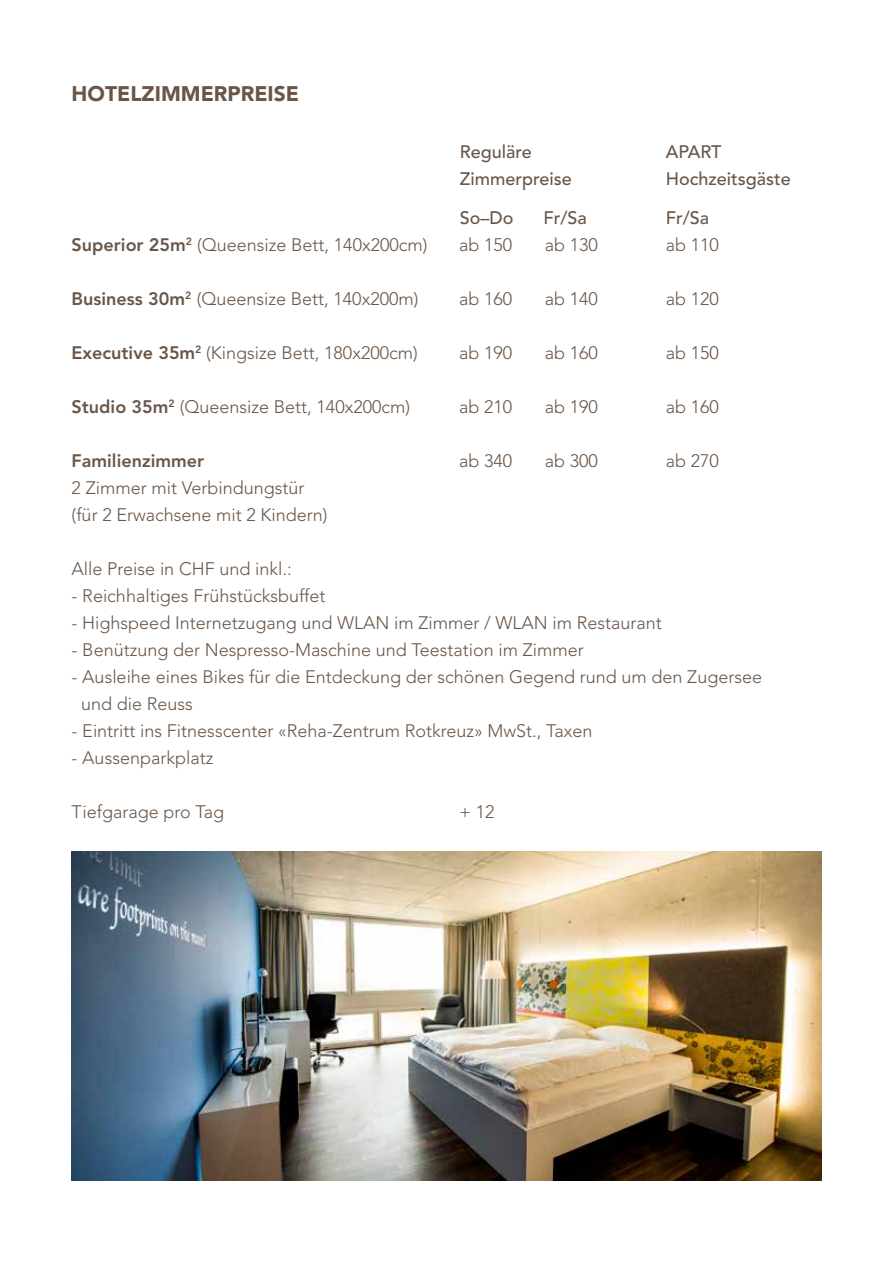
<style>
.page{position:relative;width:893px;height:1263px;background:#fff}
.page>*{position:absolute;margin:0;border:0;box-sizing:border-box;transform-origin:0 0}
.t1{font:900 21px "Avenir";color:#695648}
.t2{font:300 18px/27px "Avenir";color:#695648}
.t3{font:500 18px "Avenir";color:#695648}
.t4{font:800 18px "Avenir";color:#695648}
.s1{font-weight:800}
</style>
<div class="page">
<img style="left:72px;top:851px;width:749px;height:329px">
<p class="t1" style="left:72px;top:81px;width:229px">HOTELZIMMERPREISE</p>
<p class="t3" style="left:460px;top:141px;width:74px">Reguläre</p>
<p class="t3" style="left:666px;top:141px;width:57px">APART</p>
<p class="t3" style="left:460px;top:168px;width:113px">Zimmerpreise</p>
<p class="t3" style="left:666px;top:168px;width:127px">Hochzeitsgäste</p>
<p class="t3" style="left:460px;top:207px;width:55px">So–Do</p>
<p class="t3" style="left:543px;top:207px;width:45px">Fr/Sa</p>
<p class="t3" style="left:666px;top:207px;width:45px">Fr/Sa</p>
<p class="t2" style="left:72px;top:231px;width:357px"><span class="s1">Superior 25m</span><sup>2</sup> (Queensize Bett, 140x200cm)</p>
<p class="t2" style="left:459px;top:231px;width:55px">ab 150</p>
<p class="t2" style="left:545px;top:231px;width:55px">ab 130</p>
<p class="t2" style="left:666px;top:231px;width:55px">ab 110</p>
<p class="t2" style="left:72px;top:285px;width:348px"><span class="s1">Business 30m</span><sup>2</sup> (Queensize Bett, 140x200m)</p>
<p class="t2" style="left:459px;top:285px;width:55px">ab 160</p>
<p class="t2" style="left:545px;top:285px;width:55px">ab 140</p>
<p class="t2" style="left:666px;top:285px;width:55px">ab 120</p>
<p class="t2" style="left:72px;top:339px;width:348px"><span class="s1">Executive 35m</span><sup>2</sup> (Kingsize Bett, 180x200cm)</p>
<p class="t2" style="left:459px;top:339px;width:55px">ab 190</p>
<p class="t2" style="left:545px;top:339px;width:55px">ab 160</p>
<p class="t2" style="left:666px;top:339px;width:55px">ab 150</p>
<p class="t2" style="left:72px;top:393px;width:340px"><span class="s1">Studio 35m</span><sup>2</sup> (Queensize Bett, 140x200cm)</p>
<p class="t2" style="left:459px;top:393px;width:55px">ab 210</p>
<p class="t2" style="left:545px;top:393px;width:55px">ab 190</p>
<p class="t2" style="left:666px;top:393px;width:55px">ab 160</p>
<p class="t4" style="left:72px;top:450px;width:134px">Familienzimmer</p>
<p class="t2" style="left:459px;top:447px;width:55px">ab 340</p>
<p class="t2" style="left:545px;top:447px;width:55px">ab 300</p>
<p class="t2" style="left:666px;top:447px;width:55px">ab 270</p>
<p class="t2" style="left:72px;top:474px;width:257px">2 Zimmer mit Verbindungstür (für 2 Erwachsene mit 2 Kindern)</p>
<p class="t2" style="left:72px;top:555px;width:222px">Alle Preise in CHF und inkl.:</p>
<p class="t2" style="left:72px;top:582px;width:255px">- Reichhaltiges Frühstücksbuffet</p>
<p class="t2" style="left:72px;top:609px;width:592px">- Highspeed Internetzugang und WLAN im Zimmer / WLAN im Restaurant</p>
<p class="t2" style="left:72px;top:636px;width:514px">- Benützung der Nespresso-Maschine und Teestation im Zimmer</p>
<p class="t2" style="left:81px;top:663px;width:682px;text-indent:-9px">- Ausleihe eines Bikes für die Entdeckung der schönen Gegend rund um den Zugersee und die Reuss</p>
<p class="t2" style="left:72px;top:717px;width:522px">- Eintritt ins Fitnesscenter «Reha-Zentrum Rotkreuz» MwSt., Taxen</p>
<p class="t2" style="left:72px;top:744px;width:143px">- Aussenparkplatz</p>
<p class="t2" style="left:72px;top:798px;width:154px">Tiefgarage pro Tag</p>
<p class="t2" style="left:459px;top:798px;width:37px">+ 12</p>
</div>
